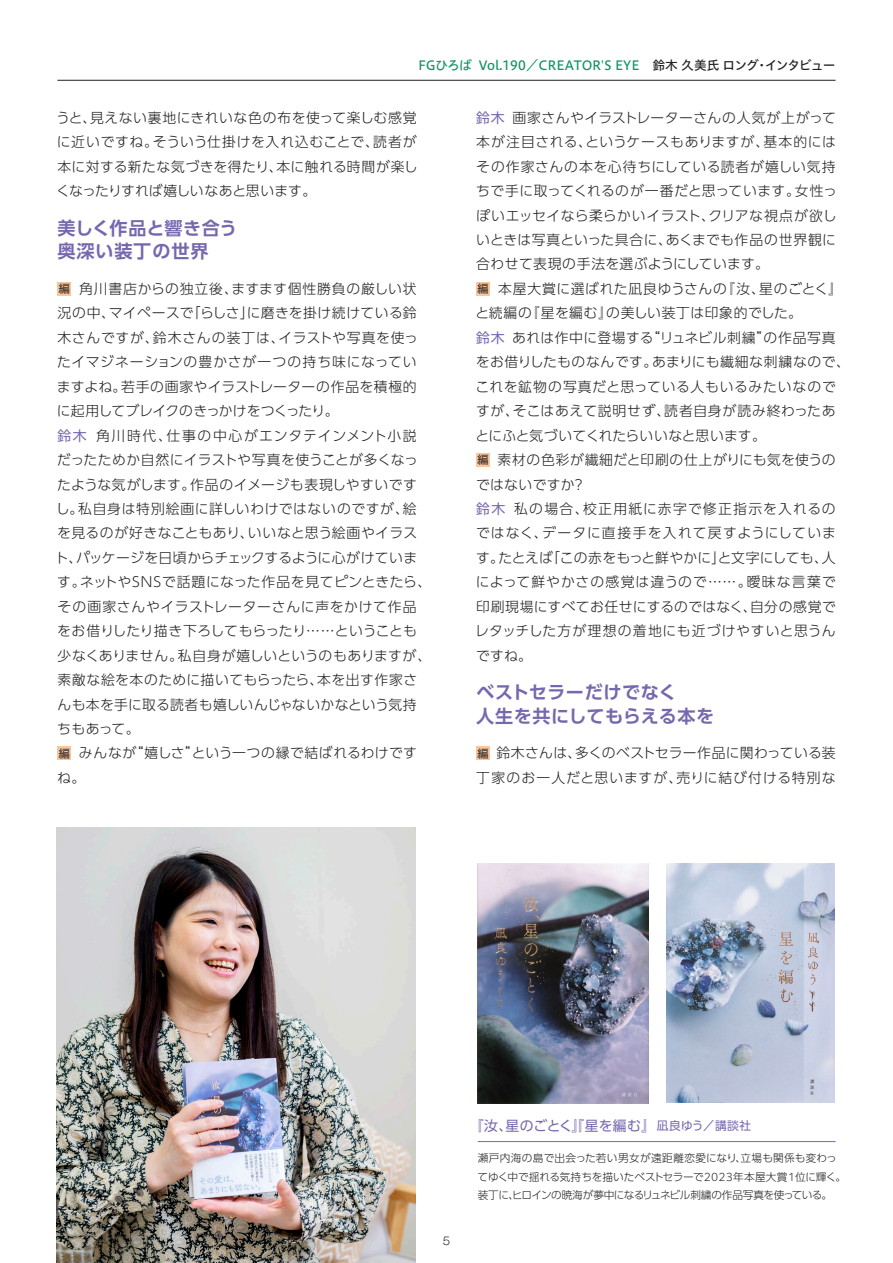
<style>
.page{position:relative;width:893px;height:1263px;background:#fff}
.page>*{position:absolute;margin:0;border:0;box-sizing:border-box;transform-origin:0 0}
.t1{font:700 18px/23.4px "UD Shin Go Pro De";letter-spacing:.035em;color:#7768ae}
.t2{font:300 13.8px/24.5px "UD Shin Go Pro";letter-spacing:.035em;color:#231f20}
.t3{font:13.8px "PUD Shin Go Pr 6 N";letter-spacing:.015em;color:#7768ae}
.t4{font:12.75px "Hiragino UD Sans Std W5";letter-spacing:-.02em;color:#0f9667}
.t5{font:300 10.65px/18.5px "PUD Shin Go Pr 6 N";letter-spacing:-.01em;color:#231f20}
.t6{font:300 10.65px "Gothic MB101 Pro";color:#231f20}
.s1{color:#231f20}
.s2{font-family:"Hiragino UD Sans Std W4";font-weight:400;font-size:11.7px}
.s3{font-weight:400;color:#7768ae}
.s4{font-size:11.7px}
</style>
<div class="page">
<hr style="left:57px;top:80px;width:779px;height:1px;background:#231f20">
<div style="left:57px;top:282px;width:14px;height:14px;background:#fcc69a"></div>
<div style="left:57px;top:746px;width:14px;height:14px;background:#fcc69a"></div>
<div style="left:476px;top:282px;width:14px;height:14px;background:#fcc69a"></div>
<div style="left:476px;top:453px;width:14px;height:14px;background:#fcc69a"></div>
<div style="left:476px;top:746px;width:14px;height:14px;background:#fcc69a"></div>
<img style="left:478px;top:863px;width:171px;height:240px">
<img style="left:666px;top:863px;width:168px;height:239px">
<hr style="left:478px;top:1141px;width:358px;height:1px;background:#7768ae">
<img style="left:56px;top:827px;width:360px;height:436px">
<p class="t4" style="left:418px;top:55px;width:419px">FGひろば Vol.190／CREATOR'S EYE　<span class="s1">鈴木 久美氏 ロング・インタビュー</span></p>
<p class="t2" style="left:56px;top:105px;width:363px;text-align:justify">うと、見えない裏地にきれいな色の布を使って楽しむ感覚に近いですね。そういう仕掛けを入れ込むことで、読者が本に対する新たな気づきを得たり、本に触れる時間が楽しくなったりすれば嬉しいなあと思います。</p>
<h1 class="t1" style="left:57px;top:216px;width:181px">美しく作品と響き合う奥深い装丁の世界</h1>
<p class="t2" style="left:55px;top:276px;width:378px"><span class="s2">編</span> 角川書店からの独立後、ますます個性勝負の厳しい状<br>況の中、マイペースで「らしさ」に磨きを掛け続けている鈴木さんですが、鈴木さんの装丁は、イラストや写真を使ったイマジネーションの豊かさが一つの持ち味になっていますよね。若手の画家やイラストレーターの作品を積極的に起用してブレイクのきっかけをつくったり。<br><span class="s3">鈴木</span> 角川時代、仕事の中心がエンタテインメント小説だったためか自然にイラストや写真を使うことが多くなったような気がします。作品のイメージも表現しやすいですし。私自身は特別絵画に詳しいわけではないのですが、絵を見るのが好きなこともあり、いいなと思う絵画やイラスト、パッケージを日頃からチェックするように心がけています。ネットやSNSで話題になった作品を見てピンときたら、その画家さんやイラストレーターさんに声をかけて作品をお借りしたり描き下ろしてもらったり……ということも少なくありません。私自身が嬉しいというのもありますが、素敵な絵を本のために描いてもらったら、本を出す作家さんも本を手に取る読者も嬉しいんじゃないかなという気持ちもあって。<br><span class="s2">編</span> みんなが“嬉しさ”という一つの縁で結ばれるわけです<br>ね。</p>
<p class="t2" style="left:475px;top:105px;width:376px"><span class="s3">鈴木</span> 画家さんやイラストレーターさんの人気が上がって本が注目される、というケースもありますが、基本的にはその作家さんの本を心待ちにしている読者が嬉しい気持ちで手に取ってくれるのが一番だと思っています。女性っぽいエッセイなら柔らかいイラスト、クリアな視点が欲しいときは写真といった具合に、あくまでも作品の世界観に合わせて表現の手法を選ぶようにしています。<br><span class="s2">編</span> 本屋大賞に選ばれた凪良ゆうさんの『汝、星のごとく』と続編の『星を編む』の美しい装丁は印象的でした。<br><span class="s3">鈴木</span> あれは作中に登場する“リュネビル刺繍”の作品写真をお借りしたものなんです。あまりにも繊細な刺繍なので、これを鉱物の写真だと思っている人もいるみたいなのですが、そこはあえて説明せず、読者自身が読み終わったあとにふと気づいてくれたらいいなと思います。<br><span class="s2">編</span> 素材の色彩が繊細だと印刷の仕上がりにも気を使うのではないですか？<br><span class="s3">鈴木</span> 私の場合、校正用紙に赤字で修正指示を入れるのではなく、データに直接手を入れて戻すようにしています。たとえば「この赤をもっと鮮やかに」と文字にしても、人によって鮮やかさの感覚は違うので……。曖昧な言葉で印刷現場にすべてお任せにするのではなく、自分の感覚でレタッチした方が理想の着地にも近づけやすいと思うんですね。</p>
<h1 class="t1" style="left:476px;top:680px;width:240px">ベストセラーだけでなく<br>人生を共にしてもらえる本を</h1>
<p class="t2" style="left:476px;top:740px;width:361px"><span class="s2">編</span> 鈴木さんは、多くのベストセラー作品に関わっている装丁家のお一人だと思いますが、売りに結び付ける特別な</p>
<p class="t6" style="left:443px;top:1232px;width:9px">5</p>
<p class="t3" style="left:470px;top:1118px;width:283px">『汝、星のごとく』『星を編む』 <span class="s4">凪良ゆう／講談社</span></p>
<p class="t5" style="left:477px;top:1149px;width:370px">瀬戸内海の島で出会った若い男女が遠距離恋愛になり、立場も関係も変わってゆく中で揺れる気持ちを描いたベストセラーで2023年本屋大賞１位に輝く。装丁に、ヒロインの暁海が夢中になるリュネビル刺繍の作品写真を使っている。</p>
</div>
